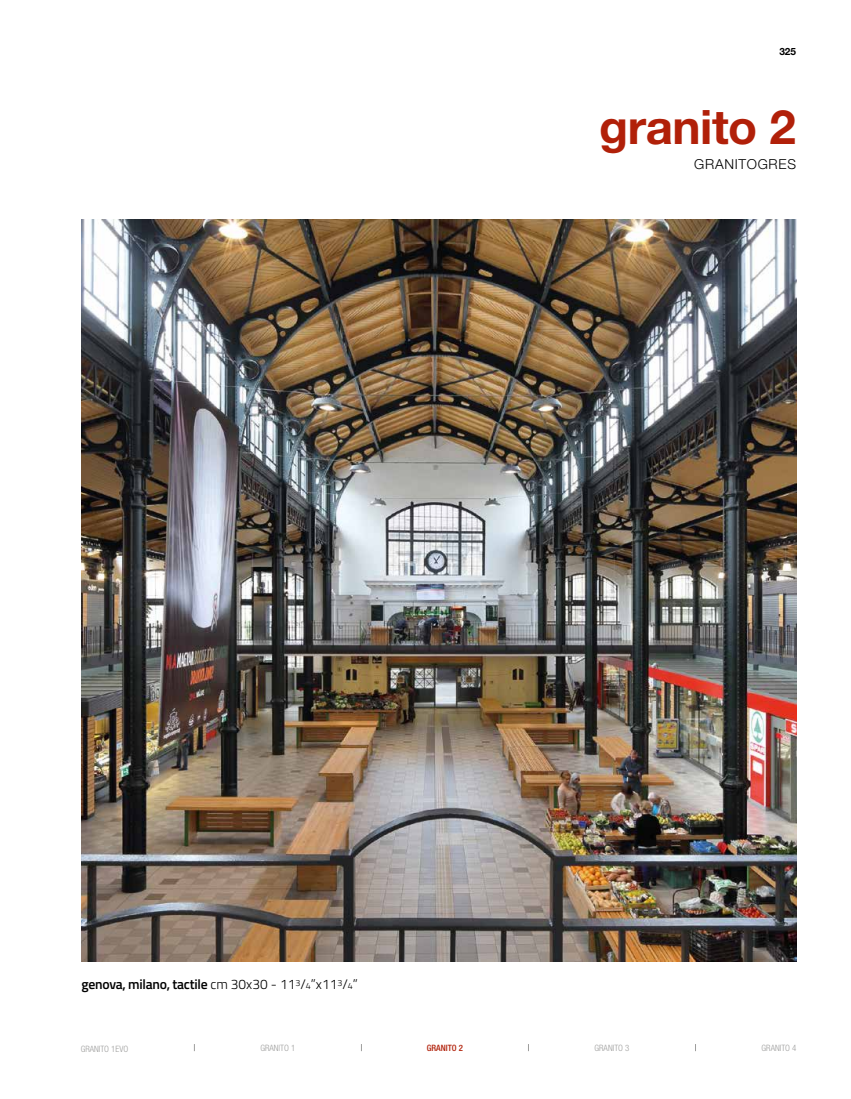
<style>
.page{position:relative;width:851px;height:1099px;background:#fff}
.page>*{position:absolute;margin:0;border:0;box-sizing:border-box;transform-origin:0 0}
.t1{font:700 47.5px "Helvetica Neue LT Std";letter-spacing:-.01em;color:#b12009}
.t2{font:600 13.75px "Titillium";letter-spacing:-.02em;color:#000}
.t3{font:300 13.75px "Helvetica Neue LT Std";letter-spacing:.05em;color:#000}
.t4{font:700 10px "Helvetica Neue LT Std";color:#000}
.t5{font:300 condensed 8.75px "Helvetica Neue LT Std";color:#9d9d9c}
.t6{font:500 condensed 8.75px "Helvetica Neue LT Std";color:#b12009}
.s1{font-weight:300}
.s2{font-weight:300;font-size:9px}
</style>
<div class="page">
<img style="left:81px;top:220px;width:714px;height:741px">
<p class="t4" style="left:779px;top:45px;width:18px">325</p>
<h1 class="t1" style="left:599px;top:97px;width:198px">granito 2</h1>
<p class="t3" style="left:694px;top:156px;width:103px">GRANITOGRES</p>
<p class="t2" style="left:81px;top:973px;width:278px">genova, milano, tactile <span class="s1">cm 30x30 - 11</span><sup>3</sup><span class="s1">/</span><span class="s2">4</span><span class="s1">”x11</span><sup>3</sup><span class="s1">/</span><span class="s2">4</span><span class="s1">”</span></p>
<p class="t5" style="left:81px;top:1043px;width:49px">GRANITO 1EVO</p>
<p class="t5" style="left:260px;top:1042px;width:36px">GRANITO 1</p>
<p class="t6" style="left:427px;top:1042px;width:38px">GRANITO 2</p>
<p class="t5" style="left:594px;top:1042px;width:36px">GRANITO 3</p>
<p class="t5" style="left:761px;top:1042px;width:36px">GRANITO 4</p>
</div>
